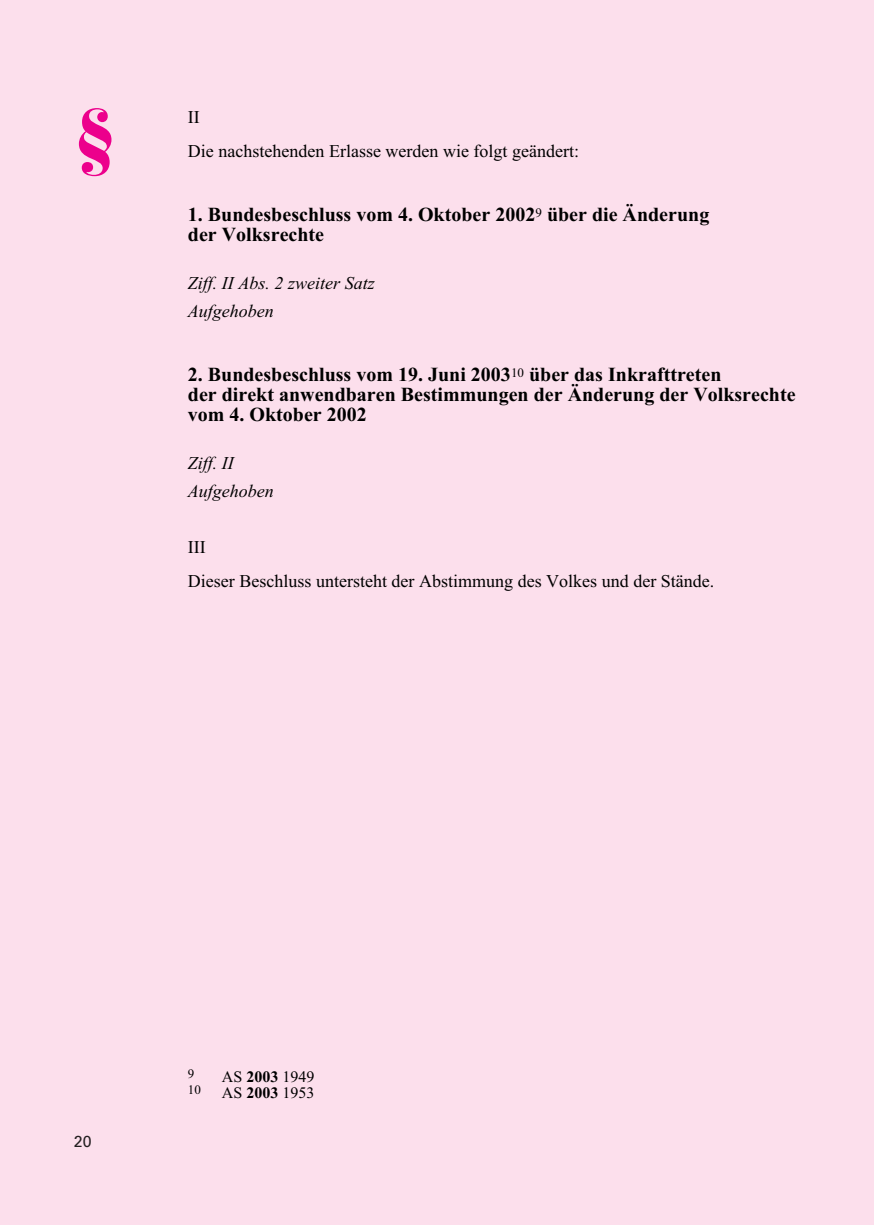
<style>
.page{position:relative;width:874px;height:1225px;background:#fff}
.page>*{position:absolute;margin:0;border:0;box-sizing:border-box;transform-origin:0 0}
.t1{font:900 70px "Bauer Bodoni";color:#ec008c}
.t2{font:20px/20px "Times New Roman OV TNPMJB,Bold";color:#000}
.t3{font:18px/34px "Times New Roman OV RNPMJB";color:#000}
.t4{font:18px/28px "Times New Roman OV PNPMJB,Italic";color:#000}
.t5{font:16px "Times New Roman OV RNPMJB";color:#000}
.t6{font:16px "Univers";color:#231f20}
.t7{font:13px "Times New Roman OV RNPMJB";color:#000}
.s1{font-family:"Times New Roman OV TNPMJB,Bold"}
</style>
<div class="page">
<div style="left:0;top:0;width:873px;height:1224px;background:#fcdfec"></div>
<h1 class="t1" style="left:74px;top:107px;width:44px">§</h1>
<p class="t3" style="left:188px;top:102px;width:392px">II<br>Die nachstehenden Erlasse werden wie folgt geändert:</p>
<p class="t2" style="left:188px;top:207px;width:522px">1. Bundesbeschluss vom 4. Oktober 2002<sup>9</sup> über die Änderung der Volksrechte</p>
<p class="t4" style="left:188px;top:271px;width:188px">Ziff. II Abs. 2 zweiter Satz<br>Aufgehoben</p>
<p class="t2" style="left:188px;top:367px;width:609px">2. Bundesbeschluss vom 19. Juni 2003<sup>10</sup> über das Inkrafttreten<br>der direkt anwendbaren Bestimmungen der Änderung der Volksrechte vom 4. Oktober 2002</p>
<p class="t4" style="left:188px;top:451px;width:88px">Ziff. II<br>Aufgehoben</p>
<p class="t3" style="left:188px;top:532px;width:527px">III<br>Dieser Beschluss untersteht der Abstimmung des Volkes und der Stände.</p>
<p class="t6" style="left:74px;top:1136px;width:19px">20</p>
<p class="t7" style="left:188px;top:1069px;width:8px">9</p>
<p class="t5" style="left:222px;top:1071px;width:94px">AS <span class="s1">2003</span> 1949</p>
<p class="t7" style="left:188px;top:1085px;width:15px">10</p>
<p class="t5" style="left:222px;top:1087px;width:94px">AS <span class="s1">2003</span> 1953</p>
</div>
